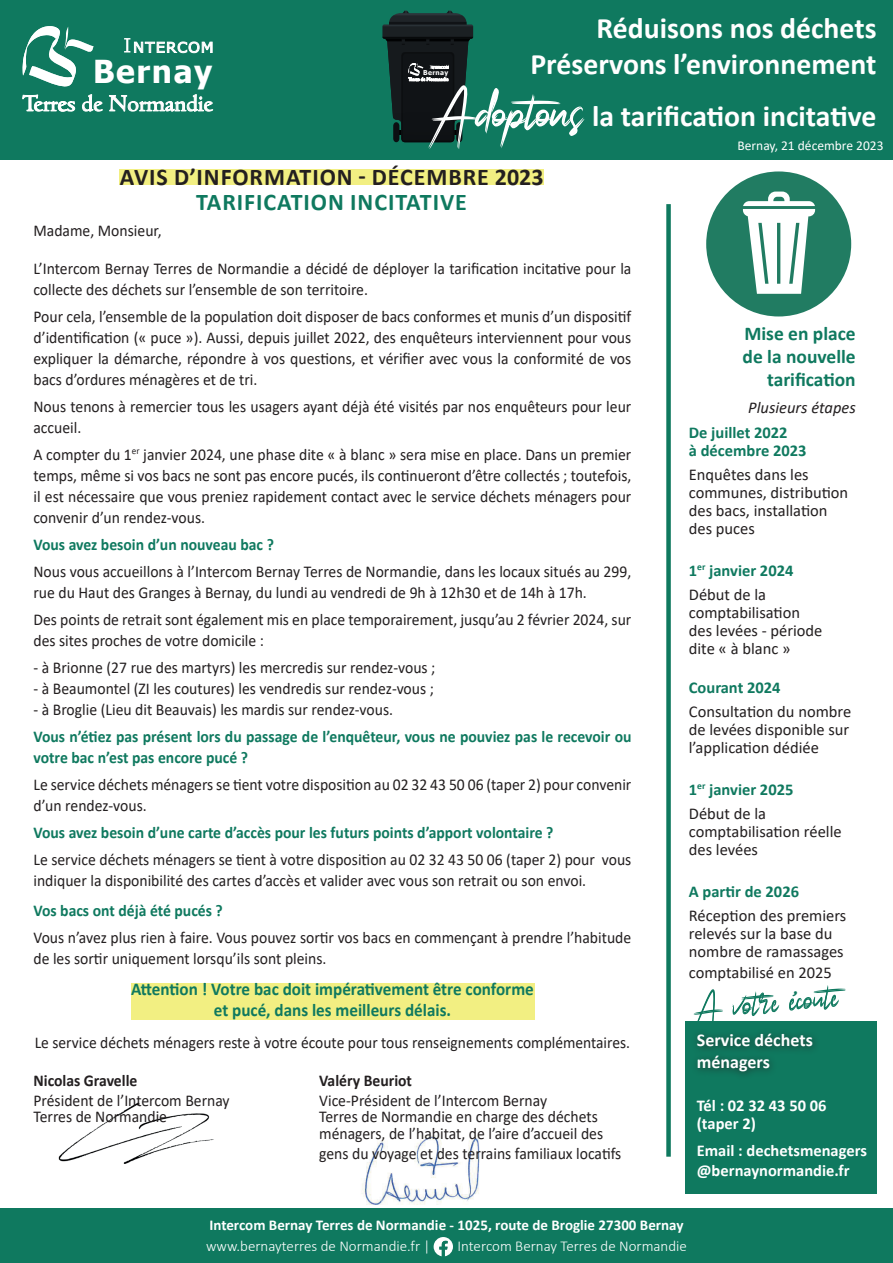
<style>
.page{position:relative;width:893px;height:1263px;background:#fff}
.page>*{position:absolute;margin:0;border:0;box-sizing:border-box;transform-origin:0 0}
.t1{font:79.35px "Nalika Signature";color:#fff}
.t2{font:52.5px "Nalika Signature";color:#0f795f}
.t3{font:700 31.65px "Tahoma";letter-spacing:.05em;color:#fff}
.t4{font:700 29.7px/35.7px "Calibri";color:#fff;text-align:right}
.t5{font:700 24px "Calibri";letter-spacing:.04em;color:#231f20}
.t6{font:700 24px "Calibri";letter-spacing:.04em;color:#0f795f}
.t7{font:700 19.5px/23px "Calibri";color:#0f795f;text-align:right}
.t8{font:700 18px/21px "Calibri";color:#0f795f;text-align:center;scale:.95 1}
.t9{font:700 18px/21.6px "Calibri";color:#fff}
.t10{font:16.5px/21px "Calibri";color:#231f20;scale:.95 1}
.t11{font:16.5px/18px "Calibri";color:#231f20}
.t12{font:700 16.5px/21px "Calibri";color:#0f795f;scale:.95 1}
.t13{font:700 16.5px/24px "Calibri";color:#0f795f}
.t14{font:16.5px "Calibri";color:#231f20;scale:.94 1}
.t15{font:700 16.5px/18px "Calibri";color:#fff}
.t16{font:700 16.5px "Calibri";color:#231f20;scale:.95 1}
.t17{font:italic 16.5px "Calibri";color:#231f20}
.t18{font:700 15px "Calibri";color:#fff}
.t19{font:300 15px "Calibri";color:#fff}
.t20{font:13.5px "Calibri";color:#fff}
.t21{font:700 6.6px "Tahoma";letter-spacing:.05em;color:#fff}
.s1{font-weight:400;color:#231f20}
</style>
<div class="page">
<div style="left:0;top:0;width:893px;height:159px;background:#0f795f"></div>
<div style="left:0;top:1209px;width:893px;height:54px;background:#0f795f"></div>
<div style="left:686px;top:1022px;width:191px;height:172px;background:#0f795f"></div>
<div style="left:119px;top:169px;width:424px;height:16px;background:#f2ef82"></div>
<div style="left:131px;top:983px;width:404px;height:36px;background:#f2ef82"></div>
<div style="left:382px;top:25px;width:91px;height:14px;background:#161a1d;border-radius:2px"></div>
<svg style="left:382px;top:11px;width:91px;height:20px"></svg>
<svg style="left:382px;top:37px;width:91px;height:105px"></svg>
<svg style="left:124px;top:38px;width:89px;height:15px"></svg>
<svg style="left:22px;top:26px;width:81px;height:86px"></svg>
<svg style="left:109px;top:94px;width:104px;height:18px"></svg>
<div style="left:666px;top:204px;width:5px;height:953px;background:#0f795f"></div>
<img style="left:58px;top:1102px;width:156px;height:62px">
<img style="left:362px;top:1135px;width:118px;height:70px">
<div style="left:706px;top:171px;width:145px;height:145px;background:#217c62;border-radius:50%"></div>
<svg style="left:743px;top:192px;width:72px;height:102px"></svg>
<div style="left:691px;top:1028px;width:130px;height:52px;background:#231f20;opacity:.75"></div>
<svg style="left:434px;top:1237px;width:19px;height:19px"></svg>
<h3 class="t3" style="left:93px;top:49px;width:121px">Bernay</h3>
<h3 class="t4" style="left:530px;top:10px;width:348px">Réduisons nos déchets<br>Préservons l’environnement</h3>
<h1 class="t1" style="left:429px;top:53px;width:156px">Adoptons</h1>
<p class="t21" style="left:423px;top:68px;width:27px">Bernay</p>
<h3 class="t4" style="left:592px;top:98px;width:286px">la tarification incitative</h3>
<p class="t20" style="left:737px;top:137px;width:148px">Bernay, 21 décembre 2023</p>
<h3 class="t5" style="left:120px;top:160px;width:425px">AVIS D’INFORMATION - DÉCEMBRE 2023</h3>
<h3 class="t6" style="left:196px;top:185px;width:272px">TARIFICATION INCITATIVE</h3>
<p class="t10" style="left:33px;top:220px;width:136px">Madame, Monsieur,</p>
<p class="t10" style="left:33px;top:257px;width:631px">L’Intercom Bernay Terres de Normandie a décidé de déployer la tarification incitative pour la collecte des déchets sur l’ensemble de son territoire.</p>
<p class="t10" style="left:33px;top:305px;width:631px;text-align:justify">Pour cela, l’ensemble de la population doit disposer de bacs conformes et munis d’un dispositif d’identification (« puce »). Aussi, depuis juillet 2022, des enquêteurs interviennent pour vous expliquer la démarche, répondre à vos questions, et vérifier avec vous la conformité de vos bacs d’ordures ménagères et de tri.</p>
<p class="t10" style="left:33px;top:395px;width:631px">Nous tenons à remercier tous les usagers ayant déjà été visités par nos enquêteurs pour leur accueil.</p>
<p class="t10" style="left:33px;top:443px;width:631px;text-align:justify">A compter du 1<sup>er</sup> janvier 2024, une phase dite « à blanc » sera mise en place. Dans un premier temps, même si vos bacs ne sont pas encore pucés, ils continueront d’être collectés ; toutefois, il est nécessaire que vous preniez rapidement contact avec le service déchets ménagers pour convenir d’un rendez-vous.</p>
<p class="t12" style="left:33px;top:533px;width:255px">Vous avez besoin d’un nouveau bac ?</p>
<p class="t10" style="left:33px;top:560px;width:631px">Nous vous accueillons à l’Intercom Bernay Terres de Normandie, dans les locaux situés au 299, rue du Haut des Granges à Bernay, du lundi au vendredi de 9h à 12h30 et de 14h à 17h.</p>
<p class="t10" style="left:33px;top:608px;width:631px">Des points de retrait sont également mis en place temporairement, jusqu’au 2 février 2024, sur des sites proches de votre domicile :</p>
<p class="t10" style="left:33px;top:656px;width:425px">- à Brionne (27 rue des martyrs) les mercredis sur rendez-vous ;</p>
<p class="t10" style="left:33px;top:677px;width:423px">- à Beaumontel (ZI les coutures) les vendredis sur rendez-vous ;</p>
<p class="t10" style="left:33px;top:698px;width:380px">- à Broglie (Lieu dit Beauvais) les mardis sur rendez-vous.</p>
<p class="t12" style="left:33px;top:725px;width:631px">Vous n’étiez pas présent lors du passage de l’enquêteur, vous ne pouviez pas le recevoir ou votre bac n’est pas encore pucé ?</p>
<p class="t10" style="left:33px;top:773px;width:631px">Le service déchets ménagers se tient votre disposition au 02 32 43 50 06 (taper 2) pour convenir d’un rendez-vous.</p>
<p class="t12" style="left:33px;top:821px;width:549px">Vous avez besoin d’une carte d’accès pour les futurs points d’apport volontaire ?</p>
<p class="t10" style="left:33px;top:848px;width:631px">Le service déchets ménagers se tient à votre disposition au 02 32 43 50 06 (taper 2) pour vous indiquer la disponibilité des cartes d’accès et valider avec vous son retrait ou son envoi.</p>
<p class="t12" style="left:33px;top:899px;width:201px">Vos bacs ont déjà été pucés ?</p>
<p class="t10" style="left:33px;top:926px;width:631px">Vous n’avez plus rien à faire. Vous pouvez sortir vos bacs en commençant à prendre l’habitude de les sortir uniquement lorsqu’ils sont pleins.</p>
<p class="t8" style="left:131px;top:978px;width:425px">Attention ! Votre bac doit impérativement être conforme et pucé, dans les meilleurs délais.</p>
<p class="t14" style="left:35px;top:1031px;width:635px">Le service déchets ménagers reste à votre écoute pour tous renseignements complémentaires.</p>
<p class="t16" style="left:33px;top:1069px;width:111px">Nicolas Gravelle</p>
<p class="t10" style="left:33px;top:1092px;width:208px;line-height:16.5px">Président de l’Intercom Bernay<br>Terres de Normandie</p>
<p class="t16" style="left:319px;top:1069px;width:99px">Valéry Beuriot</p>
<p class="t10" style="left:319px;top:1092px;width:300px;line-height:16.5px">Vice-Président de l’Intercom Bernay<br>Terres de Normandie en charge des déchets ménagers, de l’habitat, de l’aire d’accueil des</p>
<p class="t10" style="left:319px;top:1142px;width:320px">gens du voyage et des terrains familiaux locatifs</p>
<p class="t7" style="left:743px;top:322px;width:115px">Mise en place de la nouvelle tarification</p>
<p class="t17" style="left:748px;top:396px;width:109px">Plusieurs étapes</p>
<p class="t13" style="left:689px;top:423px;width:119px;line-height:18px">De juillet 2022<br>à décembre 2023</p>
<p class="t11" style="left:689px;top:465px;width:161px">Enquêtes dans les communes, distribution des bacs, installation des puces</p>
<p class="t13" style="left:689px;top:558px;width:106px">1<sup>er</sup> janvier 2024<br><span class="s1">Début de la</span></p>
<p class="t11" style="left:689px;top:603px;width:135px">comptabilisation des levées - période dite « à blanc »</p>
<p class="t13" style="left:689px;top:675px;width:93px">Courant 2024</p>
<p class="t11" style="left:689px;top:702px;width:164px">Consultation du nombre de levées disponible sur l’application dédiée</p>
<p class="t13" style="left:689px;top:777px;width:106px">1<sup>er</sup> janvier 2025<br><span class="s1">Début de la</span></p>
<p class="t11" style="left:689px;top:822px;width:154px">comptabilisation réelle des levées</p>
<p class="t13" style="left:689px;top:879px;width:112px">A partir de 2026</p>
<p class="t11" style="left:689px;top:906px;width:159px">Réception des premiers relevés sur la base du nombre de ramassages</p>
<p class="t11" style="left:689px;top:963px;width:145px">comptabilisé en 2025</p>
<h2 class="t2" style="left:688px;top:969px;width:149px;rotate:-5deg">A votre ecoute</h2>
<p class="t9" style="left:697px;top:1029px;width:118px">Service déchets ménagers</p>
<p class="t15" style="left:697px;top:1096px;width:131px">Tél : 02 32 43 50 06 (taper 2)</p>
<p class="t15" style="left:697px;top:1140px;width:172px;line-height:19.8px">Email : dechetsmenagers @bernaynormandie.fr</p>
<p class="t18" style="left:209px;top:1214px;width:476px">Intercom Bernay Terres de Normandie - 1025, route de Broglie 27300 Bernay</p>
<p class="t19" style="left:206px;top:1236px;width:226px">www.bernayterres de Normandie.fr |</p>
<p class="t19" style="left:458px;top:1236px;width:231px">Intercom Bernay Terres de Normandie</p>
</div>
